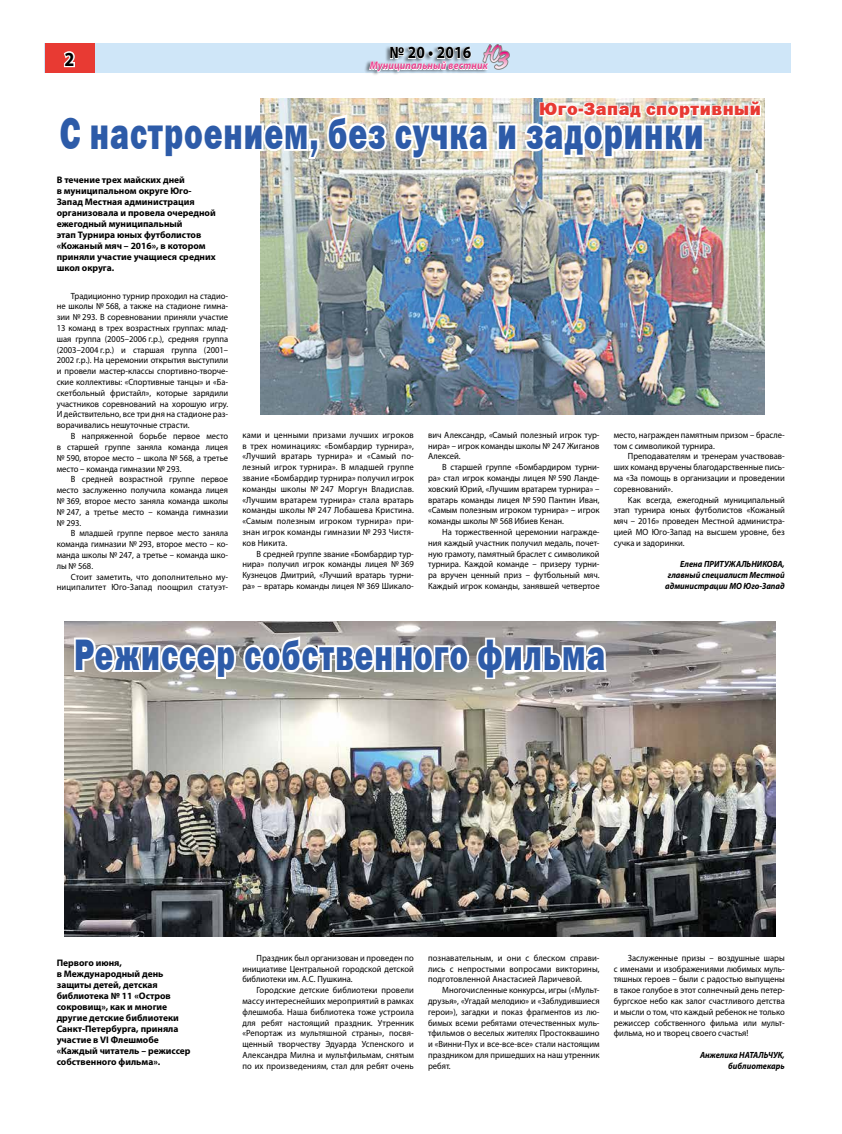
<style>
.page{position:relative;width:842px;height:1134px;background:#fff}
.page>*{position:absolute;margin:0;border:0;box-sizing:border-box;transform-origin:0 0}
.t1{font:45.5px "Franklin Gothic Heavy C";letter-spacing:.03em;color:#2d5ba8;scale:.69 1}
.t2{font:44.2px "Franklin Gothic Heavy C";letter-spacing:.04em;color:#2d5ba8;scale:.69 1}
.t3{font:700 20px "Myriad Pro";color:#000;scale:.9 1}
.t4{font:18px "Franklin Gothic Heavy C";letter-spacing:.03em;color:#e83a33}
.t5{font:700 17px "Myriad Pro";letter-spacing:.01em;color:#000;scale:.9 1}
.t6{font:italic 700 11px "Myriad Pro";letter-spacing:.01em;color:#e94692;scale:.9 1}
.t7{font:700 9.5px/11px "Myriad Pro";color:#000}
.t8{font:9px/10.8px "Myriad Pro";color:#000;text-align:justify;scale:.95 1}
.t9{font:italic 700 9px/10.8px "Myriad Pro";color:#000;text-align:justify;scale:.92 1}
.t10{font:9px/10.8px "Myriad Pro";letter-spacing:.02em;color:#000;text-align:right;scale:.95 1}
</style>
<div class="page">
<div style="left:45px;top:43px;width:746px;height:30px;background:#cfe6f8"></div>
<div style="left:45px;top:43px;width:49px;height:30px;background:#e83a33"></div>
<img style="left:260px;top:99px;width:504px;height:315px">
<img style="left:65px;top:621px;width:711px;height:315px">
<svg style="left:63px;top:44px;width:699px;height:117px"></svg>
<svg style="left:72px;top:621px;width:537px;height:60px"></svg>
<h3 class="t3" style="left:65px;top:46px;width:13px">2</h3>
<h3 class="t5" style="left:389px;top:42px;width:92px">№ 20 • 2016</h3>
<p class="t6" style="left:370px;top:59px;width:133px">Муниципальный вестник</p>
<h3 class="t4" style="left:539px;top:99px;width:223px">Юго-Запад спортивный</h3>
<h1 class="t1" style="left:60px;top:107px;width:934px">С настроением, без сучка и задоринки</h1>
<p class="t7" style="left:57px;top:174px;width:161px">В течение трех майских дней<br>в муниципальном округе Юго-<br>Запад Местная администрация организовала и провела очередной ежегодный муниципальный<br>этап Турнира юных футболистов «Кожаный мяч – 2016», в котором приняли участие учащиеся средних школ округа.</p>
<p class="t8" style="left:57px;top:290px;width:182px;text-indent:14px">Традиционно турнир проходил на стадио&shy;не школы № 568, а также на стадионе гимна&shy;зии № 293. В соревновании приняли участие 13 команд в трех возрастных группах: млад&shy;шая группа (2005–2006 г.р.), средняя группа (2003–2004 г.р.) и старшая группа (2001– 2002 г.р.). На церемонии открытия выступили и провели мастер-классы спортивно-творче&shy;ские коллективы: «Спортивные танцы» и «Ба&shy;скетбольный фристайл», которые зарядили участников соревнований на хорошую игру.<br>И действительно, все три дня на стадионе раз&shy;ворачивались нешуточные страсти.</p>
<p class="t8" style="left:57px;top:430px;width:182px;text-indent:14px">В напряженной борьбе первое место в старшей группе заняла команда лицея № 590, второе место – школа № 568, а третье место – команда гимназии № 293.</p>
<p class="t8" style="left:57px;top:474px;width:182px;text-indent:14px">В средней возрастной группе первое место заслуженно получила команда лицея № 369, второе место заняла команда школы № 247, а третье место – команда гимназии № 293.</p>
<p class="t8" style="left:57px;top:528px;width:182px;text-indent:14px">В младшей группе первое место заняла команда гимназии № 293, второе место – ко&shy;манда школы № 247, а третье – команда шко&shy;лы № 568.</p>
<p class="t10" style="left:57px;top:571px;width:182px">Стоит заметить, что дополнительно му&shy;ниципалитет Юго-Запад поощрил статуэт-</p>
<p class="t8" style="left:242px;top:429px;width:182px">ками и ценными призами лучших игроков в трех номинациях: «Бомбардир турнира», «Лучший вратарь турнира» и «Самый по&shy;лезный игрок турнира». В младшей группе звание «Бомбардир турнира» получил игрок команды школы № 247 Моргун Владислав. «Лучшим вратарем турнира» стала вратарь команды школы № 247 Лобашева Кристина. «Самым полезным игроком турнира» при&shy;знан игрок команды гимназии № 293 Чистя&shy;ков Никита.</p>
<p class="t8" style="left:242px;top:548px;width:182px;text-indent:14px">В средней группе звание «Бомбардир тур&shy;нира» получил игрок команды лицея № 369<br>Кузнецов Дмитрий, «Лучший вратарь турни&shy;ра» – вратарь команды лицея № 369 Шикало-</p>
<p class="t8" style="left:428px;top:429px;width:182px">вич Александр, «Самый полезный игрок тур&shy;нира» – игрок команды школы № 247 Жиганов Алексей.</p>
<p class="t8" style="left:428px;top:462px;width:182px;text-indent:14px">В старшей группе «Бомбардиром турни&shy;ра» стал игрок команды лицея № 590 Ланде&shy;ховский Юрий, «Лучшим вратарем турнира» – вратарь команды лицея № 590 Пантин Иван, «Самым полезным игроком турнира» – игрок команды школы № 568 Ибиев Кенан.</p>
<p class="t8" style="left:428px;top:526px;width:182px;text-indent:14px">На торжественной церемонии награжде&shy;ния каждый участник получил медаль, почет&shy;ную грамоту, памятный браслет с символикой турнира. Каждой команде – призеру турни&shy;ра вручен ценный приз – футбольный мяч.<br>Каждый игрок команды, занявшей четвертое</p>
<p class="t8" style="left:614px;top:429px;width:182px">место, награжден памятным призом – брасле&shy;том с символикой турнира.</p>
<p class="t8" style="left:614px;top:451px;width:182px;text-indent:14px">Преподавателям и тренерам участвовав&shy;ших команд вручены благодарственные пись&shy;ма «За помощь в организации и проведении соревнований».</p>
<p class="t8" style="left:614px;top:494px;width:182px;text-indent:14px">Как всегда, ежегодный муниципальный этап турнира юных футболистов «Кожаный мяч – 2016» проведен Местной администра&shy;цией МО Юго-Запад на высшем уровне, без сучка и задоринки.</p>
<p class="t9" style="left:665px;top:559px;width:131px;text-indent:15px">Елена ПРИТУЖАЛЬНИКОВА, главный специалист Местной администрации МО Юго-Запад</p>
<h2 class="t2" style="left:74px;top:630px;width:771px">Режиссер собственного фильма</h2>
<p class="t7" style="left:57px;top:957px;width:135px">Первого июня,<br>в Международный день защиты детей, детская библиотека № 11 «Остров сокровищ», как и многие другие детские библиотеки<br>Санкт-Петербурга, приняла участие в VI Флешмобе «Каждый читатель – режиссер собственного фильма».</p>
<p class="t8" style="left:242px;top:952px;width:182px;text-indent:14px">Праздник был организован и проведен по инициативе Центральной городской детской библиотеки им. А.С. Пушкина.</p>
<p class="t8" style="left:242px;top:985px;width:182px;text-indent:14px">Городские детские библиотеки провели массу интереснейших мероприятий в рамках флешмоба. Наша библиотека тоже устроила для ребят настоящий праздник. Утренник «Репортаж из мультяшной страны», посвя&shy;щенный творчеству Эдуарда Успенского и Александра Милна и мультфильмам, снятым по их произведениям, стал для ребят очень</p>
<p class="t8" style="left:428px;top:952px;width:182px">познавательным, и они с блеском справи&shy;лись с непростыми вопросами викторины, подготовленной Анастасией Ларичевой.</p>
<p class="t8" style="left:428px;top:985px;width:182px;text-indent:14px">Многочисленные конкурсы, игры («Мульт&shy;друзья», «Угадай мелодию» и «Заблудившиеся герои»), загадки и показ фрагментов из лю&shy;бимых всеми ребятами отечественных муль&shy;тфильмов о веселых жителях Простоквашино и «Винни-Пух и все-все-все» стали настоящим праздником для пришедших на наш утренник ребят.</p>
<p class="t8" style="left:614px;top:952px;width:182px;text-indent:14px">Заслуженные призы – воздушные шары с именами и изображениями любимых муль&shy;тяшных героев – были с радостью выпущены в такое голубое в этот солнечный день петер&shy;бургское небо как залог счастливого детства и мысли о том, что каждый ребенок не только режиссер собственного фильма или мульт&shy;фильма, но и творец своего счастья!</p>
<p class="t9" style="left:700px;top:1049px;width:94px;text-align:right">Анжелика НАТАЛЬЧУК, библиотекарь</p>
</div>
